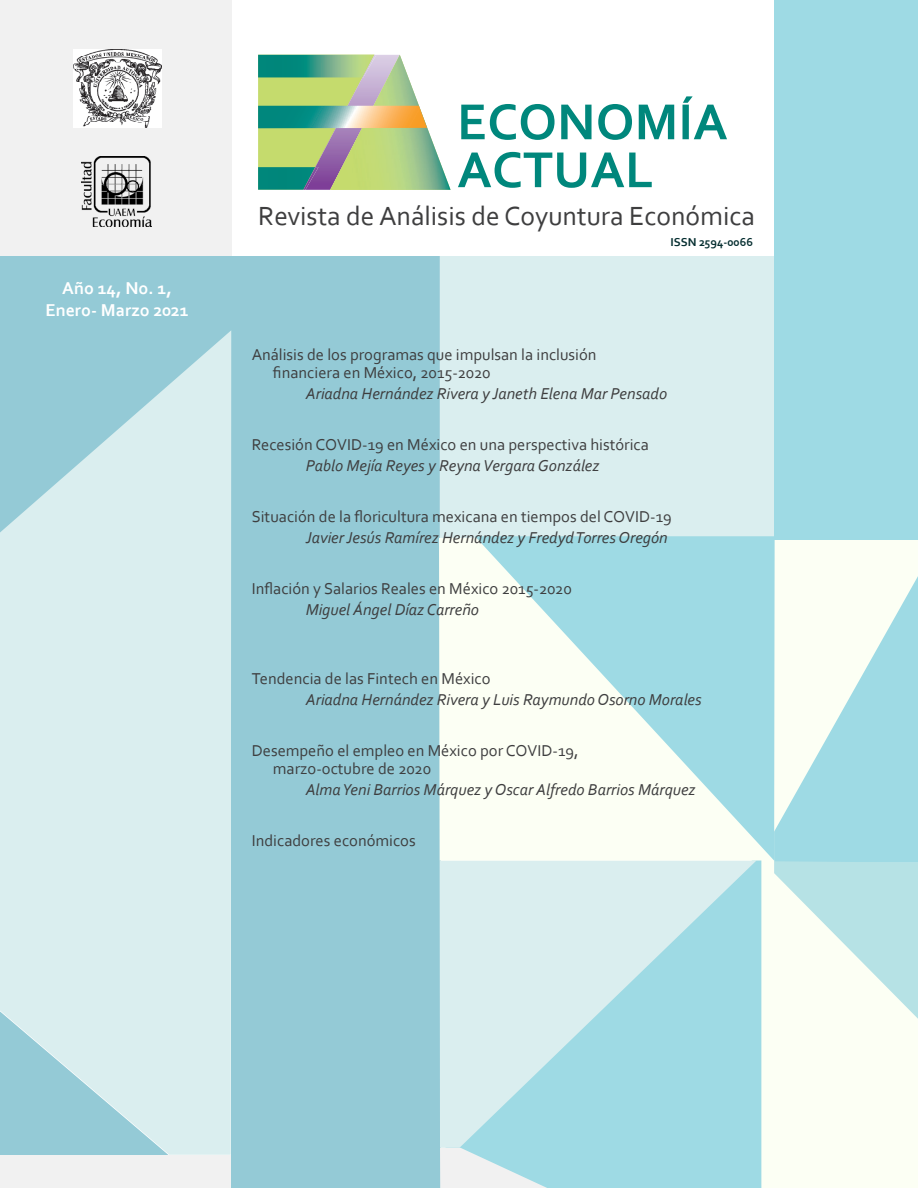
<style>
.page{position:relative;width:918px;height:1188px;background:#fff}
.page>*{position:absolute;margin:0;border:0;box-sizing:border-box;transform-origin:0 0}
.t1{font:700 52.95px/47.8px "Corbel";color:#00877c}
.t2{font:27.6px "Corbel";color:#3e3e3f}
.Vigencia-portada{font:700 18px "Corbel";color:#fff}
.Título_artículo{font:16.5px/18px "Corbel";color:#3e3e3f}
.Autor_artículo{font:italic 16.5px "Corbel";color:#3e3e3f}
.ISSN{font:700 12px "Corbel";color:#052e30}
</style>
<div class="page">
<div style="left:547px;top:861px;width:214px;height:327px;background:#9edae4"></div>
<div style="left:0;top:256px;width:231px;height:74px;background:#94cad6"></div>
<div style="left:231px;top:246px;width:209px;height:942px;background:#94cad6"></div>
<svg style="left:440px;top:1148px;width:107px;height:40px"></svg>
<div style="left:440px;top:246px;width:335px;height:292px;background:#daeeef"></div>
<div style="left:775px;top:0;width:143px;height:539px;background:#9edae4"></div>
<svg style="left:775px;top:539px;width:143px;height:321px"></svg>
<svg style="left:761px;top:860px;width:157px;height:328px;fill:#fcfff4"></svg>
<div style="left:0;top:1155px;width:231px;height:33px;background:#f1f1f1"></div>
<svg style="left:440px;top:861px;width:317px;height:287px;background:#bde4e9"></svg>
<svg style="left:0;top:330px;width:231px;height:825px;background:#cce7ea"></svg>
<div style="left:439px;top:538px;width:36px;height:323px;background:#fcfff4"></div>
<svg style="left:475px;top:536px;width:300px;height:325px;fill:#fcfff4"></svg>
<div style="left:0;top:0;width:233px;height:255px;background:#f1f1f1"></div>
<div style="left:233px;top:0;width:541px;height:255px;background:#fff"></div>
<svg style="left:258px;top:55px;width:193px;height:135px;background:#a5c295"></svg>
<img style="left:73px;top:50px;width:88px;height:78px">
<img style="left:82px;top:156px;width:69px;height:70px">
<p class="Vigencia-portada" style="left:62px;top:277px;width:111px">Año 14, No. 1,</p>
<p class="Vigencia-portada" style="left:46px;top:299px;width:145px">Enero- Marzo 2021</p>
<h1 class="t1" style="left:457px;top:96px;width:272px">ECONOMÍA<br>ACTUAL</h1>
<h2 class="t2" style="left:258px;top:199px;width:498px">Revista de Análisis de Coyuntura Económica</h2>
<p class="ISSN" style="left:671px;top:234px;width:84px">ISSN 2594-0066</p>
<p class="Título_artículo" style="left:273px;top:345px;width:325px;text-indent:-21px">Análisis de los programas que impulsan la inclusión financiera en México, 2015-2020</p>
<p class="Autor_artículo" style="left:306px;top:383px;width:363px">Ariadna Hernández Rivera y Janeth Elena Mar Pensado</p>
<p class="Título_artículo" style="left:252px;top:435px;width:399px">Recesión COVID-19 en México en una perspectiva histórica</p>
<p class="Autor_artículo" style="left:306px;top:455px;width:295px">Pablo Mejía Reyes y Reyna Vergara González</p>
<p class="Título_artículo" style="left:252px;top:507px;width:422px">Situación de la floricultura mexicana en tiempos del COVID-19</p>
<p class="Autor_artículo" style="left:306px;top:527px;width:364px">Javier Jesús Ramírez Hernández y Fredyd Torres Oregón</p>
<p class="Título_artículo" style="left:252px;top:579px;width:322px">Inflación y Salarios Reales en México 2015-2020</p>
<p class="Autor_artículo" style="left:306px;top:599px;width:175px">Miguel Ángel Díaz Carreño</p>
<p class="Título_artículo" style="left:252px;top:669px;width:240px">Tendencia de las Fintech en México</p>
<p class="Autor_artículo" style="left:306px;top:689px;width:398px">Ariadna Hernández Rivera y Luis Raymundo Osorno Morales</p>
<p class="Título_artículo" style="left:273px;top:741px;width:307px;text-indent:-21px">Desempeño el empleo en México por COVID-19, marzo-octubre de 2020</p>
<p class="Autor_artículo" style="left:306px;top:779px;width:391px">Alma Yeni Barrios Márquez y Oscar Alfredo Barrios Márquez</p>
<p class="Título_artículo" style="left:252px;top:831px;width:166px">Indicadores económicos</p>
</div>
